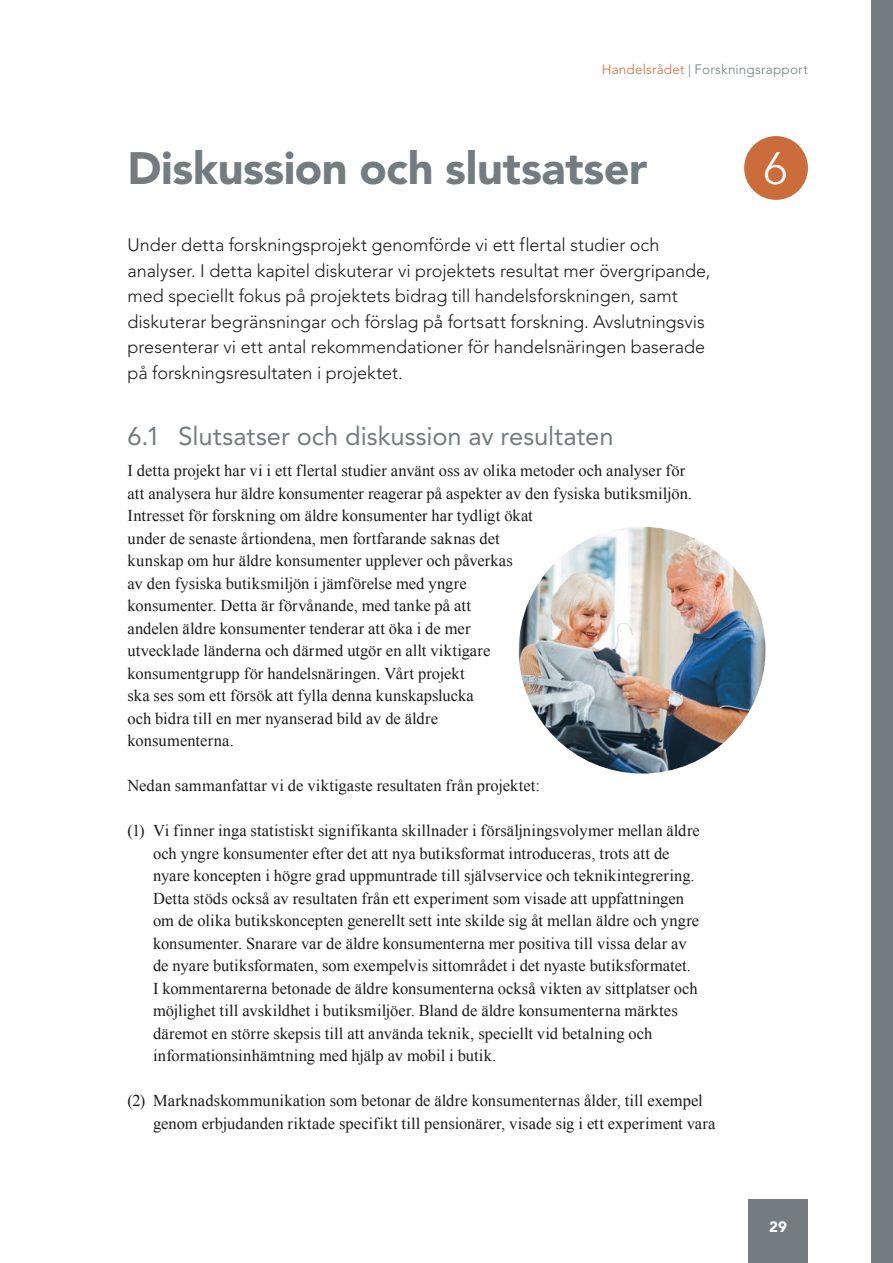
<style>
.page{position:relative;width:893px;height:1263px;background:#fff}
.page>*{position:absolute;margin:0;border:0;box-sizing:border-box;transform-origin:0 0}
.t1{font:900 45px "Avenir LT Std";letter-spacing:-.01em;color:#737d81}
.t2{font:300 45px "Avenir LT Std";color:#fff}
.t3{font:25.5px "Avenir LT Std";letter-spacing:-.005em;color:#737d81}
.t4{font:300 18px/25.5px "Avenir LT Std";color:#1b1b1e}
.t5{font:16.5px/22.5px "Times New Roman";letter-spacing:.005em;color:#1b1b1e}
.t6{font:900 15px "Avenir LT Std";color:#fff}
.t7{font:300 13.5px "Avenir LT Std";letter-spacing:.015em;color:#737d81}
.s1{color:#cb6c3b}
</style>
<div class="page">
<div style="left:748px;top:1199px;width:60px;height:64px;background:#737d81"></div>
<div style="left:872px;top:0;width:21px;height:1263px;background:#737d81"></div>
<div style="left:744px;top:136px;width:64px;height:64px;background:#cb6c3b;border-radius:50%"></div>
<img style="left:519px;top:527px;width:246px;height:246px;border-radius:123px">
<p class="t7" style="left:602px;top:61px;width:207px"><span class="s1">Handelsrådet</span> | Forskningsrapport</p>
<h1 class="t1" style="left:128px;top:141px;width:521px">Diskussion och slutsatser</h1>
<p class="t4" style="left:128px;top:232px;width:584px">Under detta forskningsprojekt genomförde vi ett flertal studier och analyser. I detta kapitel diskuterar vi projektets resultat mer övergripande, med speciellt fokus på projektets bidrag till handelsforskningen, samt diskuterar begränsningar och förslag på fortsatt forskning. Avslutningsvis presenterar vi ett antal rekommendationer för handelsnäringen baserade på forskningsresultaten i projektet.</p>
<h2 class="t3" style="left:128px;top:421px;width:487px">6.1 Slutsatser och diskussion av resultaten</h2>
<p class="t5" style="left:128px;top:459px;width:566px">I detta projekt har vi i ett flertal studier använt oss av olika metoder och analyser för att analysera hur äldre konsumenter reagerar på aspekter av den fysiska butiksmiljön.<br>Intresset för forskning om äldre konsumenter har tydligt ökat<br>under de senaste årtiondena, men fortfarande saknas det<br>kunskap om hur äldre konsumenter upplever och påverkas<br>av den fysiska butiksmiljön i jämförelse med yngre<br>konsumenter. Detta är förvånande, med tanke på att<br>andelen äldre konsumenter tenderar att öka i de mer<br>utvecklade länderna och därmed utgör en allt viktigare<br>konsumentgrupp för handelsnäringen. Vårt projekt<br>ska ses som ett försök att fylla denna kunskapslucka<br>och bidra till en mer nyanserad bild av de äldre<br>konsumenterna.</p>
<p class="t5" style="left:128px;top:774px;width:414px">Nedan sammanfattar vi de viktigaste resultaten från projektet:</p>
<p class="t5" style="left:153px;top:819px;width:548px;text-indent:-26px">(1) Vi finner inga statistiskt signifikanta skillnader i försäljningsvolymer mellan äldre och yngre konsumenter efter det att nya butiksformat introduceras, trots att de nyare koncepten i högre grad uppmuntrade till självservice och teknikintegrering.<br>Detta stöds också av resultaten från ett experiment som visade att uppfattningen om de olika butikskoncepten generellt sett inte skilde sig åt mellan äldre och yngre konsumenter. Snarare var de äldre konsumenterna mer positiva till vissa delar av de nyare butiksformaten, som exempelvis sittområdet i det nyaste butiksformatet.<br>I kommentarerna betonade de äldre konsumenterna också vikten av sittplatser och möjlighet till avskildhet i butiksmiljöer. Bland de äldre konsumenterna märktes däremot en större skepsis till att använda teknik, speciellt vid betalning och informationsinhämtning med hjälp av mobil i butik.</p>
<p class="t5" style="left:153px;top:1089px;width:564px;text-indent:-26px">(2) Marknadskommunikation som betonar de äldre konsumenternas ålder, till exempel genom erbjudanden riktade specifikt till pensionärer, visade sig i ett experiment vara</p>
<h1 class="t2" style="left:764px;top:142px;width:25px">6</h1>
<p class="t6" style="left:769px;top:1217px;width:19px">29</p>
</div>
